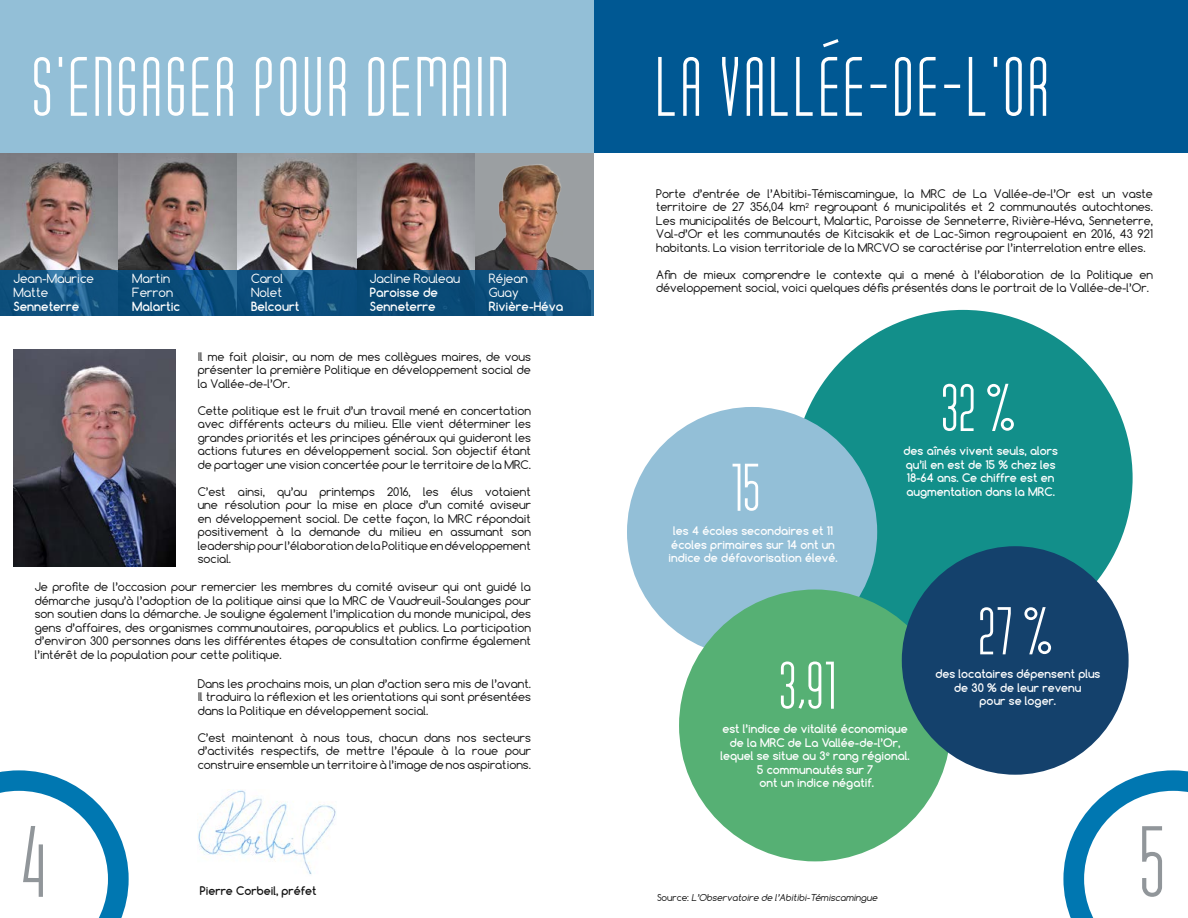
<style>
.page{position:relative;width:1188px;height:918px;background:#fff}
.page>*{position:absolute;margin:0;border:0;box-sizing:border-box;transform-origin:0 0}
.t1{font:300 108px "Tony Tony";color:#91969a}
.t2{font:300 90px "Tony Tony";letter-spacing:.035em;color:#fff}
.t3{font:300 72px "Tony Tony";color:#fff}
.t4{font:12px/14.4px "Comfortaa";color:#fff}
.t5{font:700 12px/14.4px "Comfortaa";color:#fff}
.t6{font:11.25px/13.5px "Comfortaa";color:#121212;text-align:justify}
.t7{font:700 11.25px/13.5px "Comfortaa";color:#fff;text-align:center}
.t8{font:700 11.25px "Comfortaa";color:#121212}
.t9{font:italic 9px "Comfortaa";color:#121212}
.s1{font-style:normal}
</style>
<div class="page">
<svg style="left:0;top:770px;width:129px;height:148px"></svg>
<svg style="left:1063px;top:770px;width:125px;height:148px"></svg>
<div style="left:594px;top:0;width:594px;height:153px;background:#005893"></div>
<div style="left:0;top:0;width:594px;height:153px;background:#93bfd7"></div>
<img style="left:0;top:153px;width:475px;height:117px">
<img style="left:14px;top:349px;width:162px;height:217px">
<svg style="left:475px;top:153px;width:119px;height:117px;background:#93847e"></svg>
<img style="left:198px;top:790px;width:138px;height:85px">
<svg style="left:0;top:270px;width:594px;height:45px;background:#0d4f7d"></svg>
<div style="left:793px;top:310px;width:340px;height:336px;background:#128f8a;border-radius:50%"></div>
<div style="left:627px;top:407px;width:250px;height:250px;background:#93bfd7;border-radius:50%"></div>
<div style="left:679px;top:589px;width:272px;height:272px;background:#56b074;border-radius:50%"></div>
<div style="left:902px;top:546px;width:227px;height:229px;background:#14416c;border-radius:50%"></div>
<svg style="left:823px;top:39px;width:16px;height:8px"></svg>
<h2 class="t2" style="left:34px;top:32px;width:478px">S'ENGAGER POUR DEMAIN</h2>
<p class="t4" style="left:14px;top:271px;width:82px">Jean-Maurice<br>Matte</p>
<p class="t5" style="left:14px;top:300px;width:67px">Senneterre</p>
<p class="t4" style="left:132px;top:271px;width:42px">Martin<br>Ferron</p>
<p class="t5" style="left:132px;top:300px;width:49px">Malartic</p>
<p class="t4" style="left:251px;top:271px;width:34px">Carol<br>Nolet</p>
<p class="t5" style="left:251px;top:300px;width:50px">Belcourt</p>
<p class="t4" style="left:370px;top:271px;width:92px">Jacline Rouleau</p>
<p class="t5" style="left:370px;top:285px;width:70px">Paroisse de<br>Senneterre</p>
<p class="t4" style="left:489px;top:271px;width:41px">Réjean<br>Guay</p>
<p class="t5" style="left:489px;top:300px;width:76px">Rivière-Héva</p>
<p class="t6" style="left:198px;top:349px;width:335px">Il me fait plaisir, au nom de mes collègues maires, de vous présenter la première Politique en développement social de la Vallée-de-l’Or.</p>
<p class="t6" style="left:198px;top:403px;width:335px">Cette politique est le fruit d’un travail mené en concertation avec différents acteurs du milieu. Elle vient déterminer les grandes priorités et les principes généraux qui guideront les actions futures en développement social. Son objectif étant de partager une vision concertée pour le territoire de la MRC.</p>
<p class="t6" style="left:198px;top:484px;width:335px">C’est ainsi, qu’au printemps 2016, les élus votaient une résolution pour la mise en place d’un comité aviseur en développement social. De cette façon, la MRC répondait positivement à la demande du milieu en assumant son leadership pour l’élaboration de la Politique en développement social.</p>
<p class="t6" style="left:35px;top:580px;width:498px">Je profite de l’occasion pour remercier les membres du comité aviseur qui ont guidé la démarche jusqu’à l’adoption de la politique ainsi que la MRC de Vaudreuil-Soulanges pour son soutien dans la démarche. Je souligne également l’implication du monde municipal, des gens d’affaires, des organismes communautaires, parapublics et publics. La participation d’environ 300 personnes dans les différentes étapes de consultation confirme également l’intérêt de la population pour cette politique.</p>
<p class="t6" style="left:198px;top:677px;width:335px">Dans les prochains mois, un plan d’action sera mis de l’avant.<br>Il traduira la réflexion et les orientations qui sont présentées dans la Politique en développement social.</p>
<p class="t6" style="left:198px;top:731px;width:335px">C’est maintenant à nous tous, chacun dans nos secteurs d’activités respectifs, de mettre l’épaule à la roue pour construire ensemble un territoire à l’image de nos aspirations.</p>
<h2 class="t2" style="left:658px;top:32px;width:390px">LA VALLEE-DE-L'OR</h2>
<p class="t6" style="left:656px;top:187px;width:498px">Porte d’entrée de l’Abitibi-Témiscamingue, la MRC de La Vallée-de-l’Or est un vaste territoire de 27 356,04 km<sup>2</sup> regroupant 6 municipalités et 2 communautés autochtones.<br>Les municipalités de Belcourt, Malartic, Paroisse de Senneterre, Rivière-Héva, Senneterre, Val-d’Or et les communautés de Kitcisakik et de Lac-Simon regroupaient en 2016, 43 921 habitants. La vision territoriale de la MRCVO se caractérise par l’interrelation entre elles.</p>
<p class="t6" style="left:656px;top:268px;width:498px">Afin de mieux comprendre le contexte qui a mené à l’élaboration de la Politique en développement social, voici quelques défis présentés dans le portrait de la Vallée-de-l’Or.</p>
<h3 class="t3" style="left:733px;top:444px;width:32px">15</h3>
<p class="t7" style="left:669px;top:524px;width:171px">les 4 écoles secondaires et 11 écoles primaires sur 14 ont un indice de défavorisation élevé.</p>
<h3 class="t3" style="left:943px;top:364px;width:77px">32 %</h3>
<p class="t7" style="left:904px;top:444px;width:156px;text-align:left">des aînés vivent seuls, alors qu’il en est de 15 % chez les<br>18-64 ans. Ce chiffre est en augmentation dans la MRC.</p>
<h3 class="t3" style="left:781px;top:642px;width:59px">3,91</h3>
<p class="t7" style="left:720px;top:722px;width:191px">est l’indice de vitalité économique de la MRC de La Vallée-de-l’Or, lequel se situe au 3<sup>e</sup> rang régional.<br>5 communautés sur 7<br>ont un indice négatif.</p>
<h3 class="t3" style="left:980px;top:587px;width:77px">27 %</h3>
<p class="t7" style="left:935px;top:667px;width:167px">des locataires dépensent plus de 30 % de leur revenu<br>pour se loger.</p>
<h1 class="t1" style="left:23px;top:796px;width:28px">4</h1>
<h1 class="t1" style="left:1142px;top:796px;width:28px">5</h1>
<p class="t8" style="left:200px;top:883px;width:118px">Pierre Corbeil, préfet</p>
<p class="t9" style="left:657px;top:891px;width:224px"><span class="s1">S o u r c e :</span> L’Observatoire de l’Abitibi-Témiscamingue</p>
</div>
